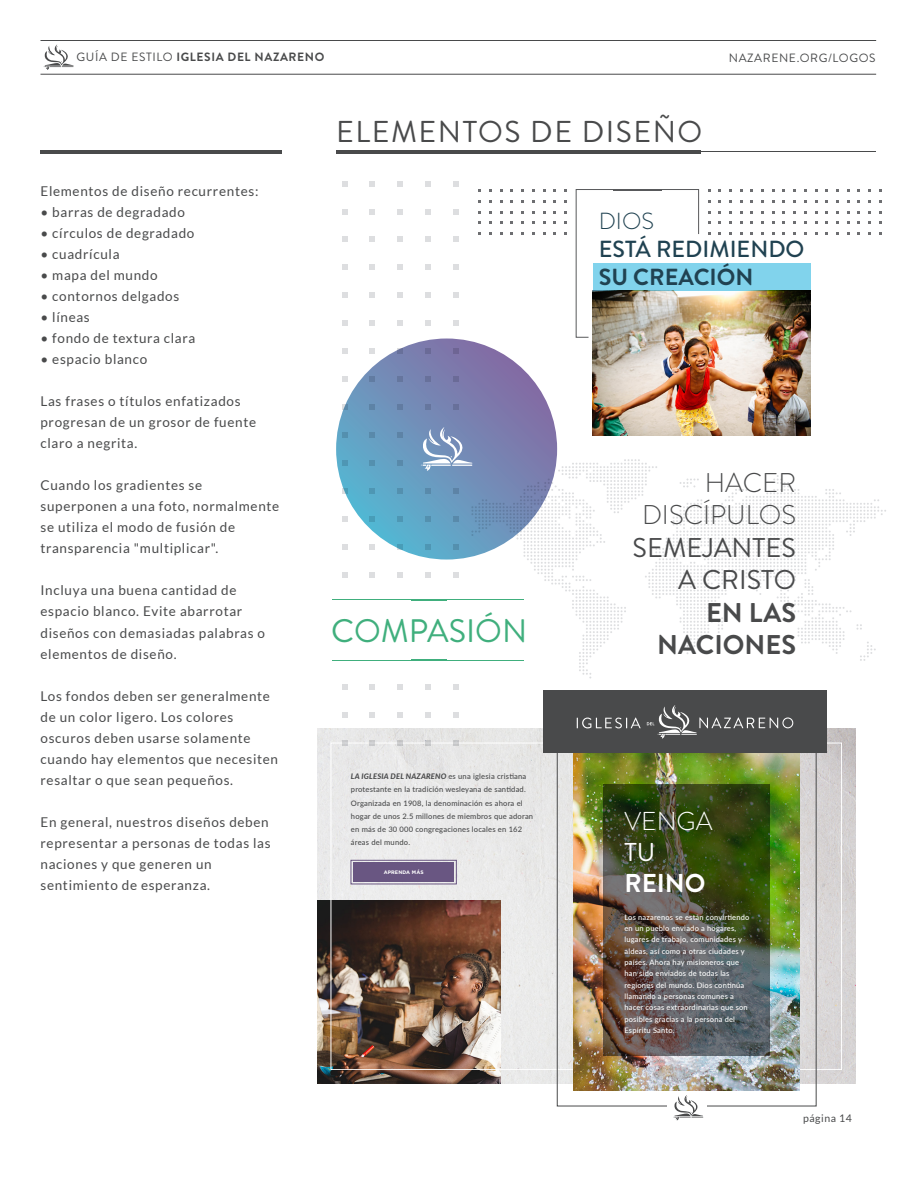
<style>
.page{position:relative;width:918px;height:1188px;background:#fff}
.page>*{position:absolute;margin:0;border:0;box-sizing:border-box;transform-origin:0 0}
.t1{font:32.55px "Brandon Grotesque";color:#40af7d}
.t2{font:30.15px "Brandon Grotesque";letter-spacing:.05em;color:#494a4b}
.t3{font:27.15px/32.5px "Brandon Grotesque";color:#494a4b;text-align:right}
.t4{font:300 27.15px/32.5px "Brandon Grotesque";color:#494a4b;text-align:right}
.t5{font:700 27.15px/32.5px "Brandon Grotesque";color:#494a4b;text-align:right}
.t6{font:300 25.8px "Brandon Grotesque";color:#fff}
.t7{font:700 25.8px "Brandon Grotesque";color:#fff}
.t8{font:25.8px "Brandon Grotesque";color:#fff}
.t9{font:500 23.25px "Brandon Grotesque";color:#204251}
.t10{font:700 23.25px "Brandon Grotesque";color:#204251}
.t11{font:300 23.25px "Brandon Grotesque";color:#204251}
.t12{font:13.5px/21px "Lato";letter-spacing:.05em;color:#494a4b}
.t13{font:700 12px "Brandon Grotesque";letter-spacing:.05em;color:#494a4b}
.t14{font:12px "Brandon Grotesque";letter-spacing:.05em;color:#494a4b}
.t15{font:10.5px "Lato";letter-spacing:.05em;color:#494a4b}
.t16{font:500 7.5px/11.2px "Lato";letter-spacing:.025em;color:#fff}
.t17{font:500 7.5px/13.2px "Lato";letter-spacing:.025em;color:#494a4b}
.t18{font:700 4.95px "Gotham";letter-spacing:.02em;color:#fff}
.s1{font-weight:400}
.s2{font-weight:800;font-style:italic}
</style>
<div class="page">
<svg style="left:453px;top:181px;width:6px;height:6px"></svg>
<svg style="left:453px;top:209px;width:6px;height:6px"></svg>
<svg style="left:453px;top:237px;width:6px;height:5px"></svg>
<svg style="left:453px;top:264px;width:6px;height:6px"></svg>
<svg style="left:453px;top:292px;width:6px;height:6px"></svg>
<svg style="left:453px;top:320px;width:6px;height:6px"></svg>
<svg style="left:425px;top:181px;width:6px;height:6px"></svg>
<svg style="left:425px;top:209px;width:6px;height:6px"></svg>
<svg style="left:425px;top:237px;width:6px;height:5px"></svg>
<svg style="left:425px;top:264px;width:6px;height:6px"></svg>
<svg style="left:425px;top:292px;width:6px;height:6px"></svg>
<svg style="left:425px;top:320px;width:6px;height:6px"></svg>
<svg style="left:397px;top:181px;width:6px;height:6px"></svg>
<svg style="left:397px;top:209px;width:6px;height:6px"></svg>
<svg style="left:397px;top:237px;width:6px;height:5px"></svg>
<svg style="left:397px;top:264px;width:6px;height:6px"></svg>
<svg style="left:397px;top:292px;width:6px;height:6px"></svg>
<svg style="left:397px;top:320px;width:6px;height:6px"></svg>
<svg style="left:370px;top:181px;width:5px;height:6px"></svg>
<svg style="left:370px;top:209px;width:5px;height:6px"></svg>
<svg style="left:370px;top:237px;width:5px;height:5px"></svg>
<svg style="left:370px;top:264px;width:5px;height:6px"></svg>
<svg style="left:370px;top:292px;width:5px;height:6px"></svg>
<svg style="left:370px;top:320px;width:5px;height:6px"></svg>
<svg style="left:370px;top:348px;width:5px;height:6px"></svg>
<svg style="left:342px;top:181px;width:6px;height:6px"></svg>
<svg style="left:342px;top:209px;width:6px;height:6px"></svg>
<svg style="left:342px;top:237px;width:6px;height:5px"></svg>
<svg style="left:342px;top:264px;width:6px;height:6px"></svg>
<svg style="left:342px;top:292px;width:6px;height:6px"></svg>
<svg style="left:342px;top:320px;width:6px;height:6px"></svg>
<svg style="left:342px;top:348px;width:6px;height:6px"></svg>
<svg style="left:342px;top:376px;width:6px;height:6px"></svg>
<svg style="left:342px;top:404px;width:4px;height:6px"></svg>
<svg style="left:342px;top:488px;width:3px;height:6px"></svg>
<svg style="left:342px;top:516px;width:6px;height:6px"></svg>
<svg style="left:370px;top:544px;width:5px;height:6px"></svg>
<svg style="left:342px;top:544px;width:6px;height:6px"></svg>
<svg style="left:397px;top:572px;width:6px;height:6px"></svg>
<svg style="left:370px;top:572px;width:5px;height:6px"></svg>
<svg style="left:342px;top:572px;width:6px;height:6px"></svg>
<svg style="left:780px;top:478px;width:106px;height:183px"></svg>
<svg style="left:579px;top:655px;width:12px;height:24px"></svg>
<img style="left:317px;top:729px;width:538px;height:355px">
<img style="left:317px;top:901px;width:183px;height:183px">
<svg style="left:336px;top:339px;width:221px;height:221px"></svg>
<svg style="left:453px;top:684px;width:6px;height:6px"></svg>
<svg style="left:453px;top:712px;width:6px;height:6px"></svg>
<svg style="left:453px;top:740px;width:6px;height:6px"></svg>
<svg style="left:425px;top:684px;width:6px;height:6px"></svg>
<svg style="left:425px;top:712px;width:6px;height:6px"></svg>
<svg style="left:425px;top:740px;width:6px;height:6px"></svg>
<svg style="left:397px;top:684px;width:6px;height:6px"></svg>
<svg style="left:397px;top:712px;width:6px;height:6px"></svg>
<svg style="left:397px;top:740px;width:6px;height:6px"></svg>
<svg style="left:370px;top:684px;width:5px;height:6px"></svg>
<svg style="left:370px;top:712px;width:5px;height:6px"></svg>
<svg style="left:370px;top:740px;width:5px;height:6px"></svg>
<svg style="left:342px;top:684px;width:6px;height:6px"></svg>
<svg style="left:342px;top:712px;width:6px;height:6px"></svg>
<svg style="left:342px;top:740px;width:6px;height:6px"></svg>
<img style="left:574px;top:753px;width:226px;height:337px">
<img style="left:604px;top:784px;width:166px;height:272px">
<svg style="left:673px;top:1095px;width:30px;height:25px"></svg>
<hr style="left:336px;top:152px;width:540px;height:1px;background:#494a4b">
<hr style="left:336px;top:150px;width:365px;height:3px;background:#494a4b">
<svg style="left:421px;top:427px;width:358px;height:227px"></svg>
<svg style="left:576px;top:189px;width:123px;height:149px"></svg>
<img style="left:593px;top:290px;width:218px;height:145px">
<div style="left:593px;top:263px;width:218px;height:27px;background:#81d3ec"></div>
<hr style="left:613px;top:189px;width:49px;height:1px;background:#58595b">
<hr style="left:40px;top:40px;width:836px;height:1px;background:#494a4b">
<hr style="left:40px;top:74px;width:836px;height:1px;background:#494a4b">
<hr style="left:333px;top:600px;width:191px;height:1px;background:#40af7d">
<hr style="left:411px;top:599px;width:36px;height:1px;background:#40af7d">
<hr style="left:333px;top:660px;width:191px;height:1px;background:#40af7d">
<hr style="left:411px;top:659px;width:36px;height:2px;background:#40af7d">
<hr style="left:40px;top:150px;width:242px;height:3px;background:#494a4b">
<svg style="left:44px;top:45px;width:30px;height:25px"></svg>
<div style="left:543px;top:691px;width:284px;height:62px;background:#494a4b"></div>
<svg style="left:577px;top:718px;width:64px;height:10px"></svg>
<svg style="left:647px;top:705px;width:146px;height:34px"></svg>
<div style="left:354px;top:863px;width:100px;height:19px;background:#695682"></div>
<div style="left:351px;top:860px;width:106px;height:24px;border:1px solid #695682"></div>
<p class="t13" style="left:76px;top:49px;width:249px"><span class="s1">GUÍA DE ESTILO</span> IGLESIA DEL NAZARENO</p>
<p class="t14" style="left:729px;top:49px;width:148px">NAZARENE.ORG/LOGOS</p>
<p class="t12" style="left:40px;top:181px;width:219px">Elementos de diseño recurrentes:</p>
<p class="t12" style="left:40px;top:202px;width:146px">• barras de degradado</p>
<p class="t12" style="left:40px;top:223px;width:155px">• círculos de degradado</p>
<p class="t12" style="left:40px;top:244px;width:81px">• cuadrícula</p>
<p class="t12" style="left:40px;top:265px;width:119px">• mapa del mundo</p>
<p class="t12" style="left:40px;top:286px;width:140px">• contornos delgados</p>
<p class="t12" style="left:40px;top:307px;width:51px">• líneas</p>
<p class="t12" style="left:40px;top:328px;width:156px">• fondo de textura clara</p>
<p class="t12" style="left:40px;top:349px;width:108px">• espacio blanco</p>
<p class="t12" style="left:40px;top:391px;width:217px">Las frases o títulos enfatizados progresan de un grosor de fuente claro a negrita.</p>
<p class="t12" style="left:40px;top:475px;width:240px">Cuando los gradientes se superponen a una foto, normalmente se utiliza el modo de fusión de transparencia "multiplicar".</p>
<p class="t12" style="left:40px;top:580px;width:226px">Incluya una buena cantidad de espacio blanco. Evite abarrotar diseños con demasiadas palabras o elementos de diseño.</p>
<p class="t12" style="left:40px;top:685px;width:239px">Los fondos deben ser generalmente de un color ligero. Los colores oscuros deben usarse solamente cuando hay elementos que necesiten resaltar o que sean pequeños.</p>
<p class="t12" style="left:40px;top:811px;width:232px">En general, nuestros diseños deben representar a personas de todas las naciones y que generen un sentimiento de esperanza.</p>
<h2 class="t2" style="left:336px;top:110px;width:368px">ELEMENTOS DE DISEÑO</h2>
<h3 class="t11" style="left:599px;top:205px;width:57px">DIOS</h3>
<h3 class="t9" style="left:599px;top:233px;width:207px">ESTÁ REDIMIENDO</h3>
<h3 class="t10" style="left:599px;top:261px;width:156px">SU CREACIÓN</h3>
<h1 class="t1" style="left:331px;top:608px;width:198px">COMPASIÓN</h1>
<p class="t17" style="left:351px;top:770px;width:184px"><span class="s2">LA IGLESIA DEL NAZARENO</span> es una iglesia cristiana protestante en la tradición wesleyana de santidad.<br>Organizada en 1908, la denominación es ahora el hogar de unos 2.5 millones de miembros que adoran en más de 30 000 congregaciones locales en 162 áreas del mundo.</p>
<p class="t18" style="left:384px;top:869px;width:41px">APRENDA MÁS</p>
<h3 class="t4" style="left:642px;top:466px;width:156px">HACER<br>DISCÍPULOS</h3>
<h3 class="t3" style="left:633px;top:532px;width:165px">SEMEJANTES<br>A CRISTO</h3>
<h3 class="t5" style="left:657px;top:597px;width:140px">EN LAS<br>NACIONES</h3>
<h3 class="t6" style="left:624px;top:804px;width:90px">VENGA</h3>
<h3 class="t8" style="left:624px;top:834px;width:32px">TU</h3>
<h3 class="t7" style="left:624px;top:865px;width:83px">REINO</h3>
<p class="t16" style="left:624px;top:911px;width:127px">Los nazarenos se están convirtiendo en un pueblo enviado a hogares, lugares de trabajo, comunidades y aldeas, así como a otras ciudades y países. Ahora hay misioneros que han sido enviados de todas las regiones del mundo. Dios continúa llamando a personas comunes a hacer cosas extraordinarias que son posibles gracias a la persona del<br>Espíritu Santo.</p>
<p class="t15" style="left:803px;top:1112px;width:50px">página 14</p>
</div>
